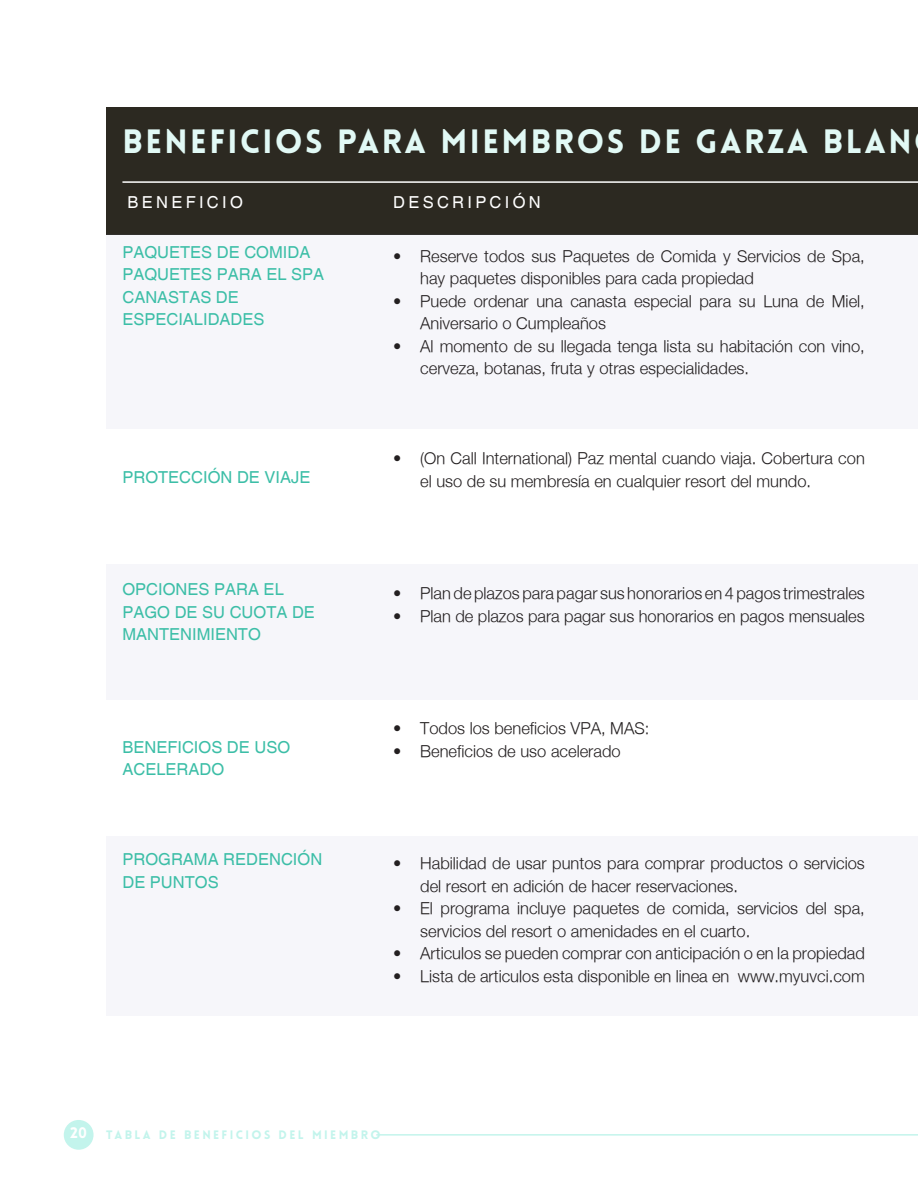
<style>
.page{position:relative;width:918px;height:1188px;background:#fff}
.page>*{position:absolute;margin:0;border:0;box-sizing:border-box;transform-origin:0 0}
.t1{font:900 33px "Lovelo";letter-spacing:.075em;color:#e1f9f5}
.t2{font:300 16.5px/22.5px "Helvetica Neue";color:#231f20}
.t3{font:16.5px/22.5px "Helvetica";color:#3cbea7}
.t4{font:16.5px "Helvetica";letter-spacing:.2em;color:#fff}
.t5{font:900 15px "Lovelo";color:#fff}
.t6{font:900 12px "Lovelo";letter-spacing:.2em;color:#c3f4ec}
</style>
<div class="page">
<div style="left:64px;top:1120px;width:30px;height:30px;background:#c3f4ec;border-radius:50%"></div>
<hr style="left:376px;top:1134px;width:542px;height:2px;background:#c3f4ec">
<div style="left:106px;top:107px;width:812px;height:127px;background:#2c2921"></div>
<div style="left:106px;top:234px;width:812px;height:194px;background:#f6f6fa"></div>
<div style="left:106px;top:564px;width:812px;height:136px;background:#f6f6fa"></div>
<div style="left:106px;top:836px;width:812px;height:180px;background:#f6f6fa"></div>
<hr style="left:122px;top:181px;width:796px;height:2px;background:#fff">
<p class="t1" style="left:122px;top:121px;width:791px">BENEFICIOS PARA MIEMBROS DE GARZA BLAN</p>
<p class="t4" style="left:128px;top:193px;width:117px">BENEFICIO</p>
<p class="t4" style="left:393px;top:193px;width:149px">DESCRIPCIÓN</p>
<p class="t3" style="left:122px;top:241px;width:189px">PAQUETES DE COMIDA</p>
<p class="t3" style="left:122px;top:264px;width:203px">PAQUETES PARA EL SPA</p>
<p class="t3" style="left:122px;top:286px;width:144px">CANASTAS DE<br>ESPECIALIDADES</p>
<p class="t3" style="left:122px;top:466px;width:189px">PROTECCIÓN DE VIAJE</p>
<p class="t3" style="left:122px;top:579px;width:194px">OPCIONES PARA EL<br>PAGO DE SU CUOTA DE<br>MANTENIMIENTO</p>
<p class="t3" style="left:122px;top:736px;width:169px">BENEFICIOS DE USO<br>ACELERADO</p>
<p class="t3" style="left:122px;top:849px;width:201px">PROGRAMA REDENCIÓN<br>DE PUNTOS</p>
<p class="t2" style="left:420px;top:244px;width:446px;text-indent:-27px">• Reserve todos sus Paquetes de Comida y Servicios de Spa, hay paquetes disponibles para cada propiedad</p>
<p class="t2" style="left:420px;top:289px;width:446px;text-indent:-27px">• Puede ordenar una canasta especial para su Luna de Miel,<br>Aniversario o Cumpleaños</p>
<p class="t2" style="left:420px;top:334px;width:446px;text-indent:-27px">• Al momento de su llegada tenga lista su habitación con vino, cerveza, botanas, fruta y otras especialidades.</p>
<p class="t2" style="left:420px;top:447px;width:446px;text-indent:-27px">• (On Call International) Paz mental cuando viaja. Cobertura con el uso de su membresía en cualquier resort del mundo.</p>
<p class="t2" style="left:393px;top:582px;width:473px">• Plan de plazos para pagar sus honorarios en 4 pagos trimestrales</p>
<p class="t2" style="left:393px;top:604px;width:473px">• Plan de plazos para pagar sus honorarios en pagos mensuales</p>
<p class="t2" style="left:393px;top:717px;width:258px">• Todos los beneficios VPA, MAS:</p>
<p class="t2" style="left:393px;top:739px;width:229px">• Beneficios de uso acelerado</p>
<p class="t2" style="left:420px;top:852px;width:446px;text-indent:-27px">• Habilidad de usar puntos para comprar productos o servicios del resort en adición de hacer reservaciones.</p>
<p class="t2" style="left:420px;top:897px;width:446px;text-indent:-27px">• El programa incluye paquetes de comida, servicios del spa, servicios del resort o amenidades en el cuarto.</p>
<p class="t2" style="left:393px;top:942px;width:473px">• Articulos se pueden comprar con anticipación o en la propiedad</p>
<p class="t2" style="left:393px;top:964px;width:473px">• Lista de articulos esta disponible en linea en www.myuvci.com</p>
<p class="t5" style="left:70px;top:1123px;width:18px">20</p>
<p class="t6" style="left:106px;top:1127px;width:276px">TABLA DE BENEFICIOS DEL MIEMBRO</p>
</div>
